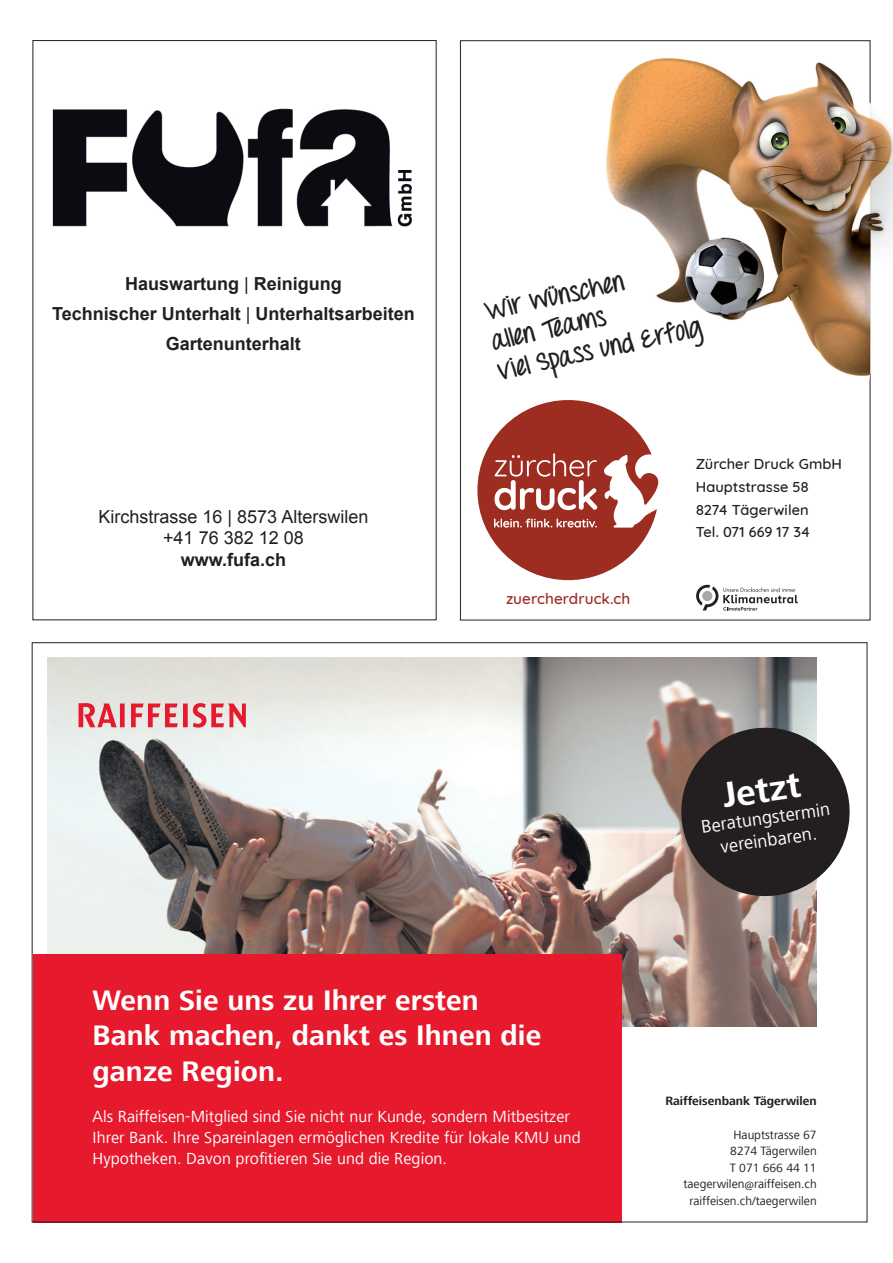
<style>
.page{position:relative;width:893px;height:1263px;background:#fff}
.page>*{position:absolute;margin:0;border:0;box-sizing:border-box;transform-origin:0 0}
.t1{font:700 36.3px "Frutiger Next LT";color:#fff}
.t2{font:700 28.95px/35.2px "Frutiger Next LT";letter-spacing:.005em;color:#fff}
.t3{font:700 25.35px/30.5px "Throw My Hands Upinthe Air";color:#231f20}
.t4{font:18.6px/22.2px "Frutiger Next LT";color:#fff;text-align:center}
.t5{font:700 18px/30px "Arial";color:#231f20;text-align:center}
.t6{font:18px/21.6px "Arial";color:#231f20;text-align:center}
.t7{font:16.5px/20.7px "Frutiger Next LT";letter-spacing:.005em;color:#fff}
.t8{font:500 15.3px "Quicksand";letter-spacing:.005em;color:#9d2c21}
.t9{font:500 14.55px/22.6px "Quicksand";letter-spacing:.005em;color:#231f20}
.t10{font:12.45px/16.5px "Frutiger Next LT";color:#231f20;text-align:right}
.t11{font:700 12.45px "Frutiger Next LT";color:#231f20}
.s1{font-weight:400}
</style>
<div class="page">
<img style="left:48px;top:657px;width:769px;height:369px">
<div style="left:33px;top:954px;width:588px;height:268px;background:#e6192d"></div>
<svg style="left:676px;top:722px;width:174px;height:180px;background:#504847"></svg>
<svg style="left:79px;top:703px;width:167px;height:25px;background:#e68d93"></svg>
<img style="left:52px;top:108px;width:360px;height:119px">
<svg style="left:696px;top:585px;width:102px;height:25px"></svg>
<svg style="left:477px;top:400px;width:181px;height:180px"></svg>
<img style="left:606px;top:44px;width:287px;height:350px">
<p class="t5" style="left:52px;top:269px;width:364px">Hauswartung <span class="s1">|</span> Reinigung<br>Technischer Unterhalt <span class="s1">|</span> Unterhaltsarbeiten<br>Gartenunterhalt</p>
<p class="t6" style="left:99px;top:506px;width:271px">Kirchstrasse 16 | 8573 Alterswilen +41 76 382 12 08</p>
<p class="t5" style="left:181px;top:545px;width:107px">www.fufa.ch</p>
<h3 class="t3" style="left:482px;top:298px;width:210px;rotate:-12deg">Wir wünschen<br>allen Teams<br>viel Spass und Erfolg</h3>
<p class="t8" style="left:506px;top:586px;width:126px">zuercherdruck.ch</p>
<p class="t9" style="left:696px;top:451px;width:148px">Zürcher Druck GmbH<br>Hauptstrasse 58<br>8274 Tägerwilen<br>Tel. 071 669 17 34</p>
<h1 class="t1" style="left:720px;top:775px;width:80px;rotate:-8deg">Jetzt</h1>
<p class="t4" style="left:700px;top:816px;width:131px;rotate:-8deg">Beratungstermin vereinbaren.</p>
<h2 class="t2" style="left:92px;top:983px;width:450px">Wenn Sie uns zu Ihrer ersten<br>Bank machen, dankt es Ihnen die ganze Region.</h2>
<p class="t7" style="left:92px;top:1106px;width:490px">Als Raiffeisen-Mitglied sind Sie nicht nur Kunde, sondern Mitbesitzer<br>Ihrer Bank. Ihre Spareinlagen ermöglichen Kredite für lokale KMU und<br>Hypotheken. Davon profitieren Sie und die Region.</p>
<p class="t11" style="left:665px;top:1094px;width:153px">Raiffeisenbank Tägerwilen</p>
<p class="t10" style="left:683px;top:1126px;width:135px">Hauptstrasse 67<br>8274 Tägerwilen<br>T 071 666 44 11 taegerwilen@raiffeisen.ch raiffeisen.ch/taegerwilen</p>
</div>
